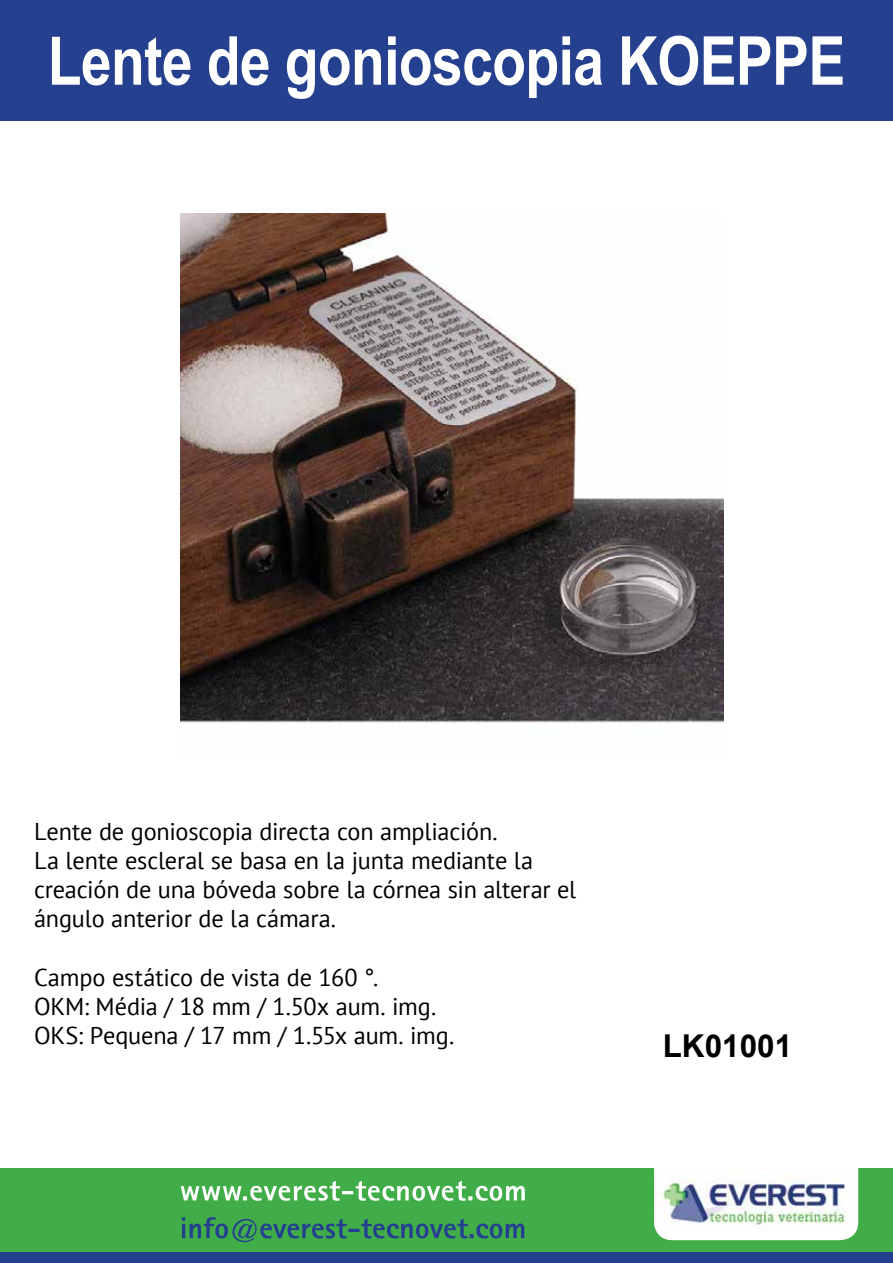
<style>
.page{position:relative;width:893px;height:1263px;background:#fff}
.page>*{position:absolute;margin:0;border:0;box-sizing:border-box;transform-origin:0 0}
.t1{font:700 67.5px "Arial Narrow";letter-spacing:-.01em;color:#fff}
.t2{font:700 31.5px "Arial";color:#000}
.t3{font:24.3px/29.1px "PT Sans";letter-spacing:-.005em;color:#000}
</style>
<div class="page">
<div style="left:0;top:0;width:893px;height:121px;background:#25408f"></div>
<div style="left:0;top:1230px;width:893px;height:33px;background:#25408f"></div>
<div style="left:0;top:1169px;width:893px;height:83px;background:#41ad49"></div>
<div style="left:654px;top:1144px;width:204px;height:96px;background:#fff;border-radius:18px"></div>
<img style="left:654px;top:1170px;width:192px;height:60px">
<svg style="left:180px;top:1181px;width:345px;height:20px"></svg>
<svg style="left:182px;top:1217px;width:342px;height:25px"></svg>
<img style="left:181px;top:214px;width:542px;height:509px">
<h1 class="t1" style="left:48px;top:10px;width:799px">Lente de gonioscopia KOEPPE</h1>
<p class="t3" style="left:34px;top:816px;width:544px">Lente de gonioscopia directa con ampliación.<br>La lente escleral se basa en la junta mediante la creación de una bóveda sobre la córnea sin alterar el ángulo anterior de la cámara.</p>
<p class="t3" style="left:34px;top:962px;width:422px">Campo estático de vista de 160 °.<br>OKM: Média / 18 mm / 1.50x aum. img.<br>OKS: Pequena / 17 mm / 1.55x aum. img.</p>
<p class="t2" style="left:663px;top:1025px;width:131px">LK01001</p>
</div>
